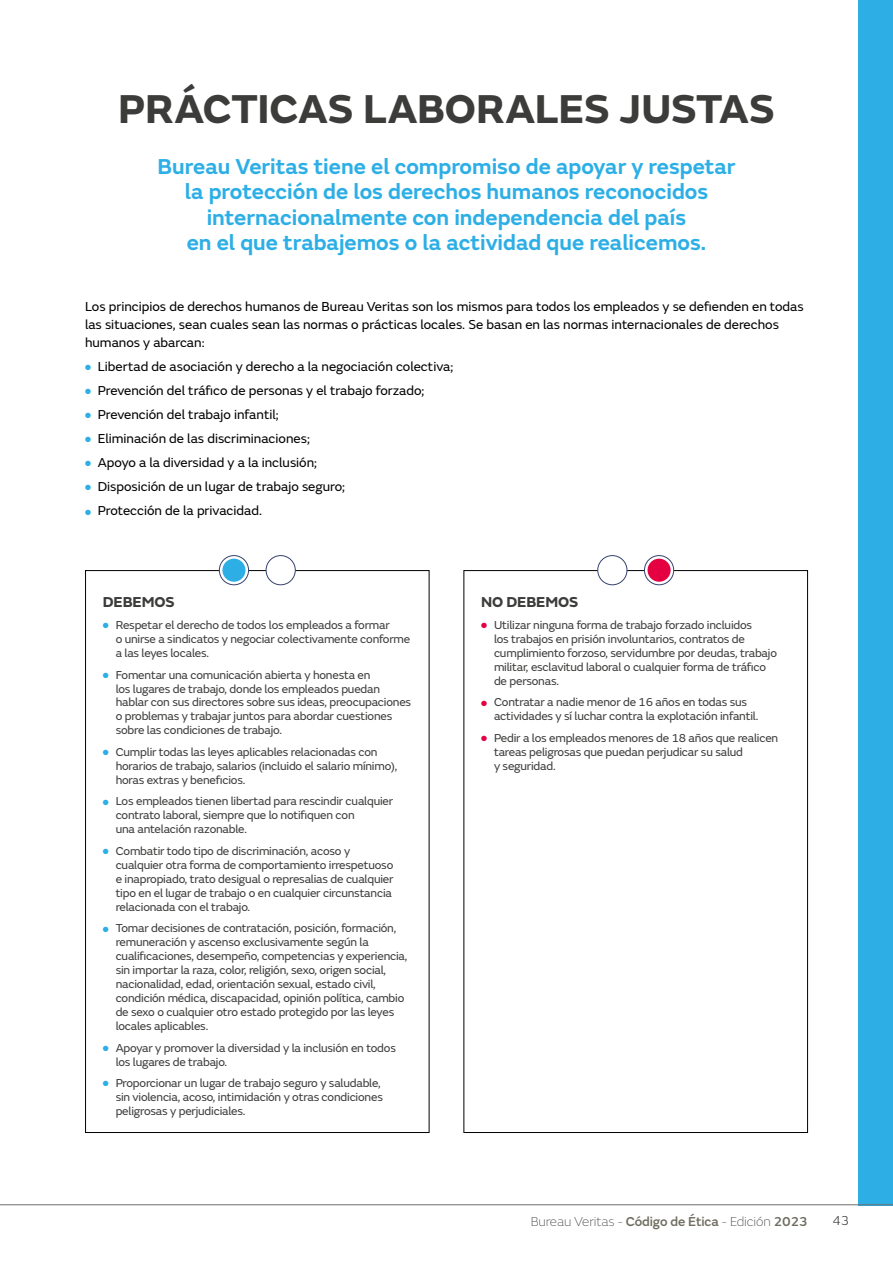
<style>
.page{position:relative;width:893px;height:1263px;background:#fff}
.page>*{position:absolute;margin:0;border:0;box-sizing:border-box;transform-origin:0 0}
.t1{font:700 42px "FS Emeric";letter-spacing:-.01em;color:#3c3c3b}
.t2{font:600 22.5px/25.5px "FS Emeric";color:#2dafe6;text-align:center}
.t3{font:700 15px "FS Emeric";letter-spacing:-.01em;color:#3c3c3b}
.t4{font:13.5px/17.7px "FS Emeric";color:#000}
.t5{font:100 13.5px "FS Emeric";letter-spacing:-.01em;color:#3c3c3b}
.t6{font:300 13.5px "FS Emeric";color:#3c3c3b}
.t7{font:12px/14px "FS Emeric";letter-spacing:-.015em;color:#3c3c3b}
.s1{color:#2dafe6}
.s2{color:#e40041}
.s3{font-weight:500;color:#6f6d60}
</style>
<div class="page">
<div style="left:859px;top:0;width:34px;height:1205px;background:#2dafe6"></div>
<hr style="left:0;top:1204px;width:893px;height:1px;background:#706f6f">
<svg style="left:219px;top:556px;width:30px;height:29px"></svg>
<div style="left:219px;top:555px;width:30px;height:30px;border:1px solid #37416e;border-radius:50%"></div>
<svg style="left:266px;top:556px;width:29px;height:29px"></svg>
<div style="left:266px;top:555px;width:30px;height:30px;border:1px solid #37416e;border-radius:50%"></div>
<div style="left:222px;top:559px;width:23px;height:23px;background:#2dafe6;border-radius:50%"></div>
<div style="left:269px;top:559px;width:23px;height:23px;background:#fff;border-radius:50%"></div>
<svg style="left:598px;top:556px;width:29px;height:29px"></svg>
<div style="left:597px;top:555px;width:30px;height:30px;border:1px solid #37416e;border-radius:50%"></div>
<svg style="left:644px;top:556px;width:30px;height:29px"></svg>
<div style="left:644px;top:555px;width:30px;height:30px;border:1px solid #37416e;border-radius:50%"></div>
<div style="left:601px;top:559px;width:23px;height:23px;background:#fff;border-radius:50%"></div>
<div style="left:647px;top:559px;width:24px;height:23px;background:#e40041;border-radius:50%"></div>
<h1 class="t1" style="left:118px;top:76px;width:658px">PRÁCTICAS LABORALES JUSTAS</h1>
<h2 class="t2" style="left:157px;top:152px;width:580px">Bureau Veritas tiene el compromiso de apoyar y respetar la protección de los derechos humanos reconocidos internacionalmente con independencia del país<br>en el que trabajemos o la actividad que realicemos.</h2>
<p class="t4" style="left:85px;top:297px;width:720px">Los principios de derechos humanos de Bureau Veritas son los mismos para todos los empleados y se defienden en todas las situaciones, sean cuales sean las normas o prácticas locales. Se basan en las normas internacionales de derechos humanos y abarcan:</p>
<p class="t4" style="left:85px;top:357px;width:370px"><span class="s1">●</span> Libertad de asociación y derecho a la negociación colectiva;</p>
<p class="t4" style="left:85px;top:381px;width:341px"><span class="s1">●</span> Prevención del tráfico de personas y el trabajo forzado;</p>
<p class="t4" style="left:85px;top:405px;width:195px"><span class="s1">●</span> Prevención del trabajo infantil;</p>
<p class="t4" style="left:85px;top:429px;width:226px"><span class="s1">●</span> Eliminación de las discriminaciones;</p>
<p class="t4" style="left:85px;top:453px;width:234px"><span class="s1">●</span> Apoyo a la diversidad y a la inclusión;</p>
<p class="t4" style="left:85px;top:477px;width:262px"><span class="s1">●</span> Disposición de un lugar de trabajo seguro;</p>
<p class="t4" style="left:85px;top:501px;width:178px"><span class="s1">●</span> Protección de la privacidad.</p>
<p class="t3" style="left:103px;top:590px;width:73px">DEBEMOS</p>
<p class="t7" style="left:116px;top:617px;width:296px;text-indent:-13px"><span class="s1">●</span> Respetar el derecho de todos los empleados a formar<br>o unirse a sindicatos y negociar colectivamente conforme a las leyes locales.</p>
<p class="t7" style="left:116px;top:667px;width:297px;text-indent:-13px"><span class="s1">●</span> Fomentar una comunicación abierta y honesta en<br>los lugares de trabajo, donde los empleados puedan hablar con sus directores sobre sus ideas, preocupaciones o problemas y trabajar juntos para abordar cuestiones sobre las condiciones de trabajo.</p>
<p class="t7" style="left:116px;top:744px;width:283px;text-indent:-13px"><span class="s1">●</span> Cumplir todas las leyes aplicables relacionadas con horarios de trabajo, salarios (incluido el salario mínimo), horas extras y beneficios.</p>
<p class="t7" style="left:116px;top:794px;width:279px;text-indent:-13px"><span class="s1">●</span> Los empleados tienen libertad para rescindir cualquier contrato laboral, siempre que lo notifiquen con<br>una antelación razonable.</p>
<p class="t7" style="left:116px;top:843px;width:279px;text-indent:-13px"><span class="s1">●</span> Combatir todo tipo de discriminación, acoso y cualquier otra forma de comportamiento irrespetuoso e inapropiado, trato desigual o represalias de cualquier tipo en el lugar de trabajo o en cualquier circunstancia relacionada con el trabajo.</p>
<p class="t7" style="left:116px;top:921px;width:293px;text-indent:-13px"><span class="s1">●</span> Tomar decisiones de contratación, posición, formación, remuneración y ascenso exclusivamente según la cualificaciones, desempeño, competencias y experiencia, sin importar la raza, color, religión, sexo, origen social, nacionalidad, edad, orientación sexual, estado civil, condición médica, discapacidad, opinión política, cambio de sexo o cualquier otro estado protegido por las leyes locales aplicables.</p>
<p class="t7" style="left:116px;top:1040px;width:282px;text-indent:-13px"><span class="s1">●</span> Apoyar y promover la diversidad y la inclusión en todos los lugares de trabajo.</p>
<p class="t7" style="left:116px;top:1075px;width:269px;text-indent:-13px"><span class="s1">●</span> Proporcionar un lugar de trabajo seguro y saludable, sin violencia, acoso, intimidación y otras condiciones peligrosas y perjudiciales.</p>
<p class="t3" style="left:481px;top:590px;width:98px">NO DEBEMOS</p>
<p class="t7" style="left:494px;top:617px;width:284px;text-indent:-13px"><span class="s2">●</span> Utilizar ninguna forma de trabajo forzado incluidos<br>los trabajos en prisión involuntarios, contratos de cumplimiento forzoso, servidumbre por deudas, trabajo militar, esclavitud laboral o cualquier forma de tráfico de personas.</p>
<p class="t7" style="left:494px;top:695px;width:266px;text-indent:-13px"><span class="s2">●</span> Contratar a nadie menor de 16 años en todas sus actividades y sí luchar contra la explotación infantil.</p>
<p class="t7" style="left:494px;top:730px;width:286px;text-indent:-13px"><span class="s2">●</span> Pedir a los empleados menores de 18 años que realicen tareas peligrosas que puedan perjudicar su salud<br>y seguridad.</p>
<p class="t5" style="left:531px;top:1212px;width:279px">Bureau Veritas - <span class="s3">Código de Ética</span> - Edición <span class="s3">2023</span></p>
<p class="t6" style="left:833px;top:1211px;width:18px">43</p>
</div>
